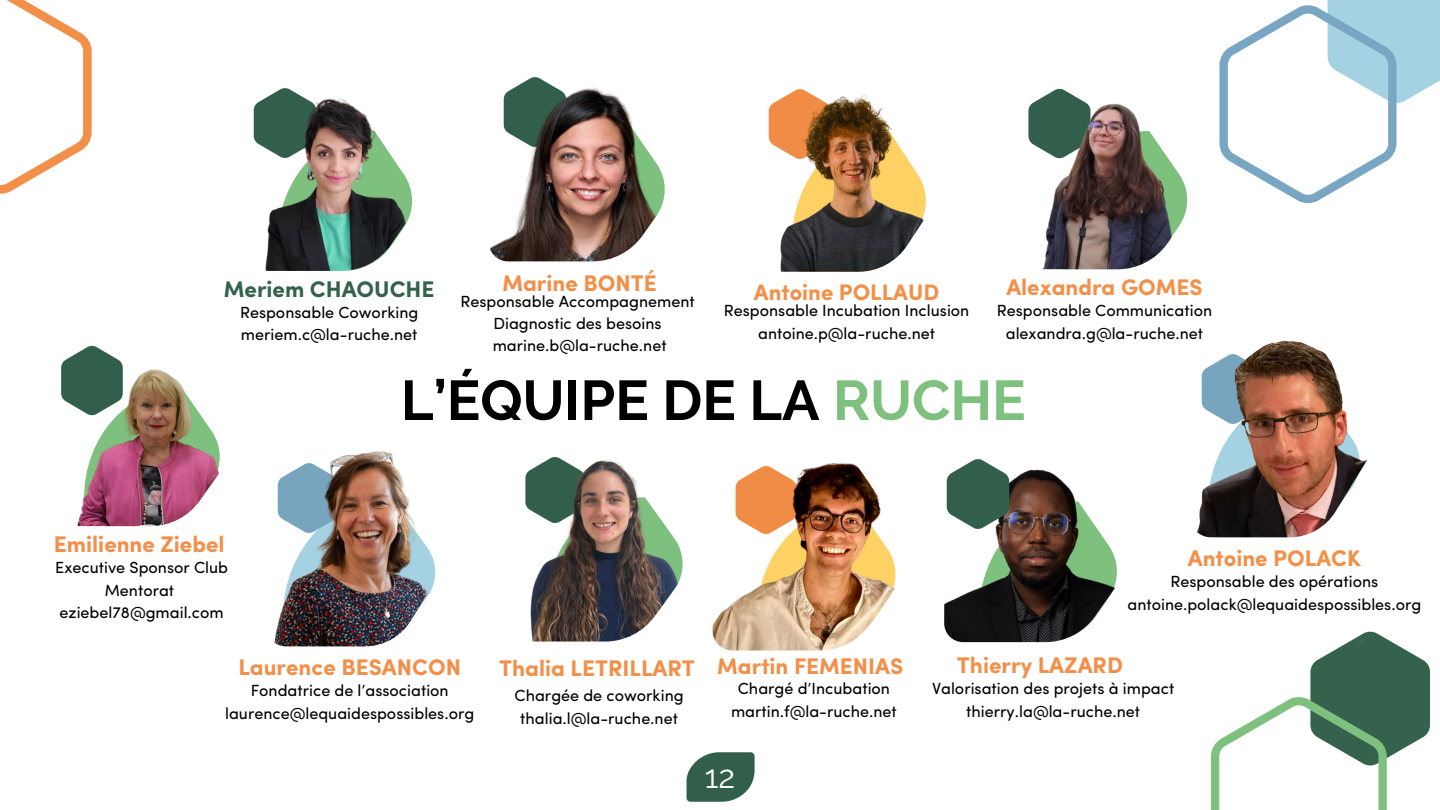
<style>
.page{position:relative;width:1440px;height:810px;background:#fff}
.page>*{position:absolute;margin:0;border:0;box-sizing:border-box;transform-origin:0 0}
.t1{font:700 56px "Raleway";color:#000}
.t2{font:32px "Raleway";color:#fff}
.t3{font:700 22.6px "Sofia Pro";color:#f28f49}
.t4{font:700 22.6px "Sofia Pro";color:#34624d}
.t5{font:700 22.4px "Sofia Pro";color:#f28f49}
.t6{font:16.2px/22.2px "Sofia Pro";color:#000;text-align:center}
.s1{color:#7ec07e}
</style>
<div class="page">
<svg style="left:0;top:0;width:92px;height:194px"></svg>
<svg style="left:1219px;top:0;width:221px;height:203px"></svg>
<svg style="left:1211px;top:631px;width:219px;height:179px"></svg>
<img style="left:490px;top:77px;width:175px;height:184px">
<img style="left:253px;top:88px;width:159px;height:183px">
<img style="left:768px;top:89px;width:158px;height:183px">
<img style="left:1028px;top:88px;width:160px;height:181px">
<img style="left:274px;top:451px;width:162px;height:195px">
<img style="left:525px;top:457px;width:158px;height:185px">
<img style="left:712px;top:463px;width:184px;height:188px">
<img style="left:944px;top:470px;width:173px;height:172px">
<img style="left:944px;top:459px;width:101px;height:108px">
<img style="left:686px;top:752px;width:69px;height:50px">
<img style="left:1197px;top:340px;width:171px;height:197px">
<img style="left:61px;top:345px;width:159px;height:181px">
<p class="t3" style="left:502px;top:274px;width:156px">Marine BONTÉ</p>
<p class="t4" style="left:224px;top:280px;width:212px">Meriem CHAOUCHE</p>
<p class="t5" style="left:754px;top:283px;width:187px">Antoine POLLAUD</p>
<h2 class="t6" style="left:724px;top:301px;width:247px">Responsable Incubation Inclusion</h2>
<p class="t6" style="left:758px;top:323px;width:179px">antoine.p@la-ruche.net</p>
<p class="t6" style="left:460px;top:292px;width:236px">Responsable Accompagnement</p>
<p class="t6" style="left:493px;top:314px;width:170px">Diagnostic des besoins</p>
<p class="t6" style="left:493px;top:336px;width:175px">marine.b@la-ruche.net</p>
<h2 class="t6" style="left:240px;top:303px;width:180px">Responsable Coworking</h2>
<p class="t6" style="left:241px;top:325px;width:178px">meriem.c@la-ruche.net</p>
<h2 class="t3" style="left:1006px;top:278px;width:198px">Alexandra GOMES</h2>
<p class="t6" style="left:997px;top:301px;width:217px">Responsable Communication</p>
<p class="t6" style="left:1006px;top:323px;width:199px">alexandra.g@la-ruche.net</p>
<p class="t3" style="left:54px;top:535px;width:172px">Emilienne Ziebel</p>
<p class="t6" style="left:55px;top:558px;width:174px">Executive Sponsor Club<br>Mentorat</p>
<h2 class="t6" style="left:60px;top:603px;width:166px">eziebel78@gmail.com</h2>
<h2 class="t1" style="left:401px;top:367px;width:626px">L’ÉQUIPE DE LA <span class="s1">RUCHE</span></h2>
<p class="t3" style="left:1188px;top:549px;width:175px">Antoine POLACK</p>
<p class="t6" style="left:1170px;top:572px;width:209px">Responsable des opérations</p>
<p class="t6" style="left:1127px;top:594px;width:295px">antoine.polack@lequaidespossibles.org</p>
<p class="t3" style="left:238px;top:658px;width:224px">Laurence BESANCON</p>
<p class="t6" style="left:251px;top:681px;width:200px">Fondatrice de l’association</p>
<p class="t6" style="left:225px;top:704px;width:251px">laurence@lequaidespossibles.org</p>
<p class="t3" style="left:499px;top:659px;width:197px">Thalia LETRILLART</p>
<p class="t6" style="left:515px;top:686px;width:171px">Chargée de coworking</p>
<p class="t6" style="left:520px;top:708px;width:159px">thalia.l@la-ruche.net</p>
<p class="t3" style="left:717px;top:657px;width:188px">Martin FEMENIAS</p>
<p class="t6" style="left:738px;top:679px;width:154px">Chargé d’Incubation</p>
<p class="t6" style="left:731px;top:701px;width:167px">martin.f@la-ruche.net</p>
<h1 class="t2" style="left:705px;top:758px;width:32px">12</h1>
<h2 class="t3" style="left:957px;top:656px;width:168px">Thierry LAZARD</h2>
<p class="t6" style="left:932px;top:679px;width:244px">Valorisation des projets à impact</p>
<p class="t6" style="left:966px;top:701px;width:175px">thierry.la@la-ruche.net</p>
</div>
